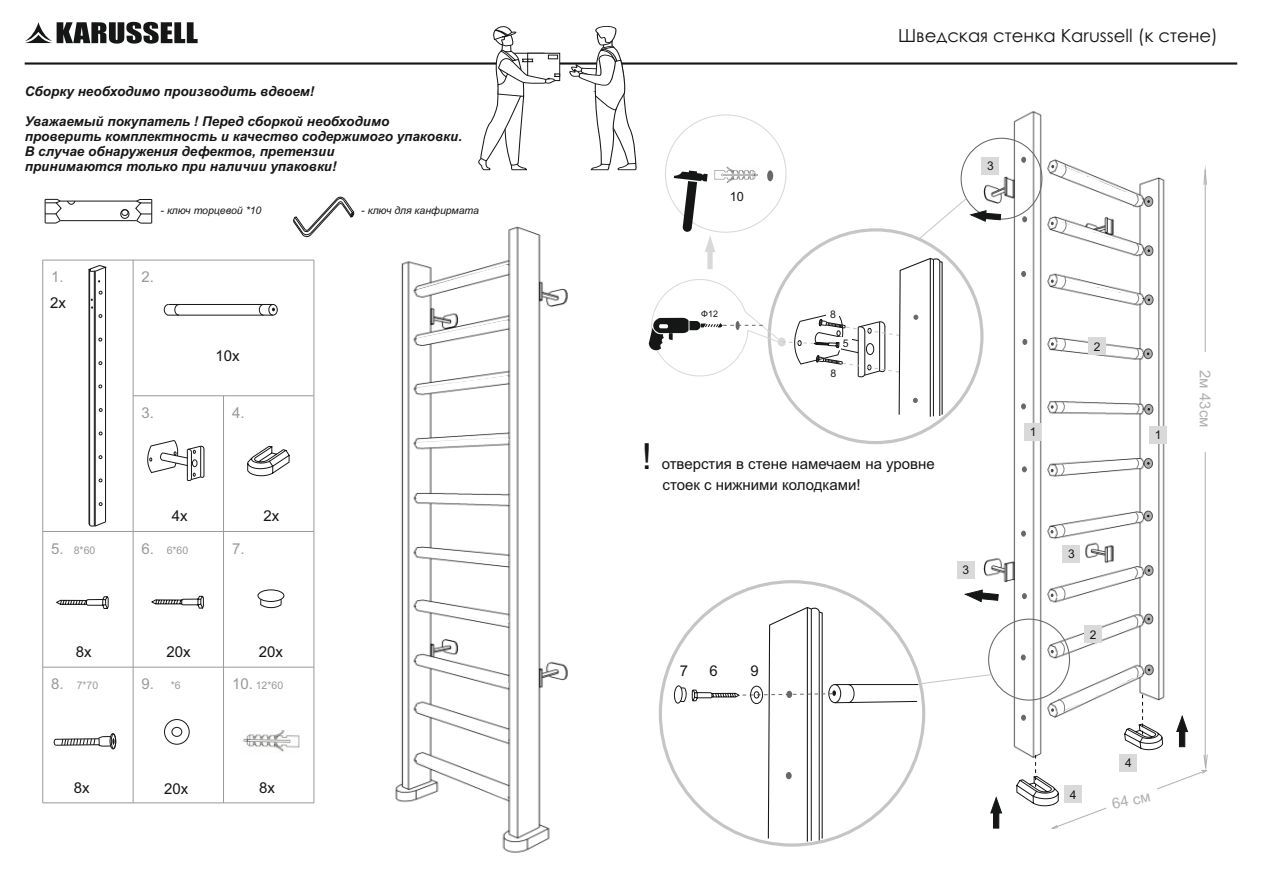
<style>
.page{position:relative;width:1262px;height:893px;background:#fff}
.page>*{position:absolute;margin:0;border:0;box-sizing:border-box;transform-origin:0 0}
.t1{font:36px "Arial";color:#151616}
.t2{font:18px "Century Gothic";color:#151616}
.t3{font:15px/21.1px "Arial";color:#151616}
.t4{font:15px "Arial";color:#999}
.t5{font:15px "Arial";color:#afb0b0}
.t6{font:14.85px "Arial";color:#151616}
.t7{font:italic 700 13.5px/15.1px "Arial";color:#151616}
.t8{font:12.75px "Arial";color:#151616}
.t9{font:12px "Arial";color:#151616}
.t10{font:italic 10.5px "Arial";color:#151616}
.t11{font:10.5px "Arial";color:#999}
.t12{font:10.5px "Arial";color:#151616}
.t13{font:9px "Arial";color:#151616}
.s1{font-size:15px}
.s2{font-size:10.5px}
</style>
<div class="page">
<hr style="left:25px;top:62px;width:606px;height:3px;background:#151616">
<svg style="left:25px;top:22px;width:173px;height:22px"></svg>
<hr style="left:631px;top:62px;width:606px;height:3px;background:#151616">
<img style="left:395px;top:261px;width:173px;height:592px">
<hr style="left:42px;top:260px;width:1px;height:542px;background:#999">
<hr style="left:133px;top:260px;width:1px;height:542px;background:#999">
<hr style="left:223px;top:396px;width:1px;height:406px;background:#999">
<hr style="left:314px;top:260px;width:1px;height:542px;background:#999">
<hr style="left:43px;top:802px;width:271px;height:1px;background:#999">
<hr style="left:43px;top:667px;width:271px;height:1px;background:#999">
<hr style="left:43px;top:531px;width:271px;height:1px;background:#999">
<hr style="left:133px;top:395px;width:181px;height:1px;background:#999">
<hr style="left:43px;top:260px;width:271px;height:1px;background:#999">
<div style="left:172px;top:727px;width:10px;height:9px;border:1px solid #151616;border-radius:50%"></div>
<div style="left:164px;top:719px;width:25px;height:25px;border:1px solid #151616;border-radius:50%"></div>
<svg style="left:56px;top:596px;width:52px;height:13px"></svg>
<div style="left:258px;top:589px;width:26px;height:12px;border:1px solid #151616;border-radius:50%"></div>
<svg style="left:260px;top:599px;width:22px;height:9px"></svg>
<div style="left:269px;top:304px;width:8px;height:11px;border:1px solid #151616;border-radius:50%"></div>
<hr style="left:168px;top:304px;width:105px;height:1px;background:#151616">
<svg style="left:164px;top:304px;width:15px;height:11px"></svg>
<hr style="left:168px;top:315px;width:105px;height:1px;background:#151616">
<svg style="left:259px;top:305px;width:5px;height:10px"></svg>
<svg style="left:147px;top:440px;width:58px;height:41px"></svg>
<img style="left:243px;top:730px;width:57px;height:22px">
<div style="left:111px;top:733px;width:5px;height:15px;border:1px solid #151616;border-radius:50%"></div>
<svg style="left:53px;top:736px;width:61px;height:10px"></svg>
<div style="left:110px;top:733px;width:6px;height:16px;border:1px solid #151616;border-radius:50%"></div>
<svg style="left:151px;top:596px;width:53px;height:12px"></svg>
<svg style="left:247px;top:446px;width:42px;height:31px"></svg>
<svg style="left:91px;top:298px;width:2px;height:11px"></svg>
<svg style="left:88px;top:265px;width:19px;height:6px"></svg>
<hr style="left:105px;top:267px;width:1px;height:255px;background:#151616">
<hr style="left:95px;top:271px;width:1px;height:255px;background:#151616">
<hr style="left:94px;top:271px;width:1px;height:255px;background:#151616">
<hr style="left:89px;top:269px;width:1px;height:255px;background:#151616">
<svg style="left:89px;top:521px;width:17px;height:5px"></svg>
<hr style="left:60px;top:220px;width:77px;height:1px;background:#151616">
<hr style="left:60px;top:201px;width:77px;height:1px;background:#151616">
<svg style="left:135px;top:199px;width:17px;height:25px"></svg>
<div style="left:121px;top:209px;width:8px;height:9px;border:1px solid #151616;border-radius:50%"></div>
<svg style="left:122px;top:209px;width:6px;height:6px"></svg>
<svg style="left:45px;top:199px;width:30px;height:25px"></svg>
<svg style="left:293px;top:196px;width:61px;height:41px"></svg>
<img style="left:904px;top:110px;width:304px;height:704px">
<svg style="left:1059px;top:220px;width:8px;height:15px"></svg>
<svg style="left:1059px;top:275px;width:7px;height:15px"></svg>
<svg style="left:1059px;top:337px;width:7px;height:15px"></svg>
<svg style="left:1133px;top:348px;width:6px;height:12px"></svg>
<svg style="left:1059px;top:400px;width:6px;height:14px"></svg>
<svg style="left:1059px;top:463px;width:6px;height:14px"></svg>
<svg style="left:1060px;top:523px;width:6px;height:14px"></svg>
<svg style="left:1059px;top:585px;width:7px;height:16px"></svg>
<svg style="left:1133px;top:293px;width:6px;height:13px"></svg>
<svg style="left:1132px;top:242px;width:7px;height:14px"></svg>
<svg style="left:1132px;top:193px;width:7px;height:15px"></svg>
<svg style="left:1134px;top:402px;width:6px;height:13px"></svg>
<svg style="left:1134px;top:457px;width:5px;height:13px"></svg>
<svg style="left:1133px;top:511px;width:6px;height:13px"></svg>
<svg style="left:1133px;top:566px;width:5px;height:13px"></svg>
<svg style="left:1132px;top:614px;width:6px;height:14px"></svg>
<svg style="left:1132px;top:665px;width:7px;height:13px"></svg>
<svg style="left:1021px;top:157px;width:5px;height:6px"></svg>
<svg style="left:1022px;top:216px;width:5px;height:6px"></svg>
<svg style="left:1021px;top:271px;width:5px;height:6px"></svg>
<svg style="left:1022px;top:339px;width:5px;height:6px"></svg>
<svg style="left:1021px;top:403px;width:5px;height:6px"></svg>
<svg style="left:1022px;top:466px;width:4px;height:6px"></svg>
<svg style="left:1021px;top:530px;width:5px;height:6px"></svg>
<svg style="left:1022px;top:593px;width:4px;height:6px"></svg>
<svg style="left:1020px;top:654px;width:5px;height:6px"></svg>
<svg style="left:1050px;top:640px;width:15px;height:16px"></svg>
<svg style="left:1050px;top:593px;width:3px;height:4px"></svg>
<svg style="left:1050px;top:279px;width:3px;height:4px"></svg>
<svg style="left:1051px;top:164px;width:16px;height:15px"></svg>
<svg style="left:1144px;top:196px;width:9px;height:11px"></svg>
<svg style="left:1144px;top:245px;width:9px;height:11px"></svg>
<svg style="left:1144px;top:295px;width:9px;height:10px"></svg>
<svg style="left:1143px;top:348px;width:9px;height:11px"></svg>
<svg style="left:1144px;top:404px;width:9px;height:10px"></svg>
<svg style="left:1144px;top:458px;width:8px;height:10px"></svg>
<svg style="left:1143px;top:511px;width:9px;height:10px"></svg>
<svg style="left:1144px;top:565px;width:9px;height:10px"></svg>
<svg style="left:1144px;top:614px;width:9px;height:10px"></svg>
<svg style="left:1144px;top:664px;width:9px;height:11px"></svg>
<div style="left:674px;top:685px;width:8px;height:18px;border:1px solid #151616;border-radius:50%"></div>
<hr style="left:807px;top:607px;width:1px;height:234px;background:#151616">
<hr style="left:1205px;top:175px;width:1px;height:589px;background:#afb0b0">
<svg style="left:1203px;top:167px;width:3px;height:18px"></svg>
<div style="left:1193px;top:352px;width:24px;height:100px;background:#fff"></div>
<div style="left:1024px;top:423px;width:17px;height:17px;background:#d9d9da"></div>
<div style="left:1149px;top:426px;width:17px;height:17px;background:#d9d9da"></div>
<div style="left:1088px;top:338px;width:17px;height:17px;background:#d9d9da"></div>
<div style="left:1084px;top:625px;width:17px;height:17px;background:#d9d9da"></div>
<div style="left:957px;top:561px;width:17px;height:17px;background:#d9d9da"></div>
<div style="left:1062px;top:545px;width:17px;height:17px;background:#d9d9da"></div>
<svg style="left:1016px;top:694px;width:191px;height:134px"></svg>
<hr style="left:811px;top:609px;width:1px;height:231px;background:#151616">
<hr style="left:818px;top:612px;width:1px;height:228px;background:#151616">
<svg style="left:680px;top:589px;width:322px;height:250px"></svg>
<hr style="left:929px;top:258px;width:1px;height:159px;background:#151616">
<svg style="left:472px;top:25px;width:529px;height:391px"></svg>
<p class="t7" style="left:25px;top:85px;width:291px">Сборку необходимо производить вдвоем!</p>
<p class="t7" style="left:25px;top:115px;width:439px">Уважаемый покупатель ! Перед сборкой необходимо проверить комплектность и качество содержимого упаковки.<br>В случае обнаружения дефектов, претензии<br>принимаются только при наличии упаковки!</p>
<p class="t10" style="left:161px;top:206px;width:102px">- ключ торцевой *10</p>
<p class="t10" style="left:361px;top:206px;width:119px">- ключ для канфирмата</p>
<p class="t4" style="left:51px;top:271px;width:14px">1.</p>
<p class="t4" style="left:142px;top:271px;width:14px">2.</p>
<p class="t3" style="left:50px;top:294px;width:17px">2х</p>
<p class="t3" style="left:215px;top:346px;width:26px">10х</p>
<p class="t4" style="left:142px;top:407px;width:14px">3.</p>
<p class="t4" style="left:232px;top:407px;width:14px">4.</p>
<p class="t3" style="left:172px;top:507px;width:17px">4х</p>
<p class="t3" style="left:263px;top:507px;width:17px">2х</p>
<p class="t11" style="left:51px;top:546px;width:46px"><span class="s1">5.</span> 8*60</p>
<p class="t11" style="left:142px;top:546px;width:48px"><span class="s1">6.</span> 6*60</p>
<p class="t4" style="left:232px;top:542px;width:14px">7.</p>
<p class="t3" style="left:76px;top:642px;width:17px">8х</p>
<p class="t3" style="left:166px;top:642px;width:26px">20х</p>
<p class="t3" style="left:259px;top:642px;width:26px">20х</p>
<p class="t11" style="left:51px;top:681px;width:49px"><span class="s1">8.</span> 7*70</p>
<p class="t4" style="left:142px;top:678px;width:41px">9. <span class="s2">*6</span></p>
<p class="t11" style="left:232px;top:681px;width:53px"><span class="s1">10.</span> 12*60</p>
<p class="t3" style="left:74px;top:778px;width:17px">8х</p>
<p class="t3" style="left:164px;top:779px;width:26px">20х</p>
<p class="t3" style="left:259px;top:778px;width:17px">8х</p>
<h2 class="t2" style="left:898px;top:28px;width:321px">Шведская стенка Karussell (к стене)</h2>
<p class="t8" style="left:729px;top:191px;width:16px">10</p>
<p class="t9" style="left:987px;top:161px;width:8px">3</p>
<p class="t13" style="left:701px;top:311px;width:18px">Ф12</p>
<p class="t12" style="left:830px;top:310px;width:7px">8</p>
<p class="t12" style="left:842px;top:339px;width:7px">5</p>
<p class="t12" style="left:830px;top:369px;width:7px">8</p>
<h1 class="t1" style="left:641px;top:442px;width:12px">!</h1>
<p class="t3" style="left:661px;top:454px;width:275px">отверстия в стене намечаем на уровне стоек с нижними колодками!</p>
<p class="t9" style="left:962px;top:565px;width:8px">3</p>
<p class="t6" style="left:680px;top:665px;width:10px">7</p>
<p class="t6" style="left:709px;top:664px;width:10px">6</p>
<p class="t6" style="left:750px;top:665px;width:10px">9</p>
<p class="t9" style="left:1093px;top:342px;width:8px">2</p>
<p class="t9" style="left:1029px;top:427px;width:8px">1</p>
<p class="t9" style="left:1154px;top:430px;width:8px">1</p>
<p class="t5" style="left:1210px;top:370px;width:59px;rotate:90deg">2м 43см</p>
<p class="t9" style="left:1068px;top:549px;width:8px">3</p>
<p class="t9" style="left:1089px;top:629px;width:8px">2</p>
<p class="t9" style="left:1069px;top:789px;width:8px">4</p>
<p class="t9" style="left:1125px;top:758px;width:8px">4</p>
<p class="t5" style="left:1111px;top:798px;width:40px;rotate:-11deg">64 см</p>
</div>
